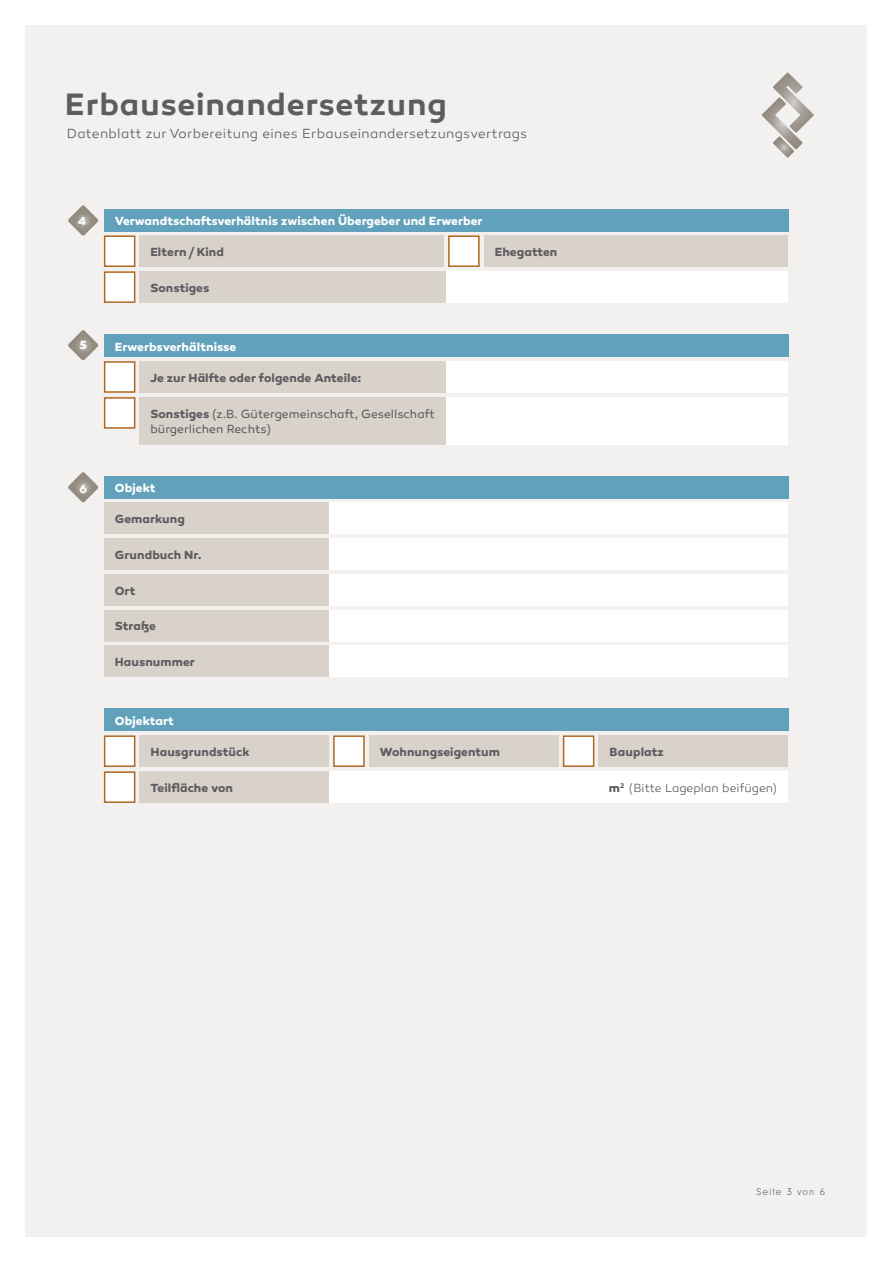
<style>
.page{position:relative;width:893px;height:1263px;background:#fff}
.page>*{position:absolute;margin:0;border:0;box-sizing:border-box;transform-origin:0 0}
.t1{font:600 31.5px "Canaro";letter-spacing:.025em;color:#5d5d61}
.t2{font:300 13.5px "Canaro";letter-spacing:.025em;color:#5d5d61}
.t3{font:700 12px "Canaro";letter-spacing:.005em;color:#5d5d61}
.t4{font:700 12px "Canaro";letter-spacing:.005em;color:#fff}
.t5{font:12px/15.8px "Canaro";letter-spacing:.005em;color:#5d5d61}
.t6{font:300 12px "Canaro";letter-spacing:.005em;color:#5d5d61}
.t7{font:300 10.5px "Neuzeit Gro";letter-spacing:.1em;color:#5d5d61}
.s1{font-weight:700}
</style>
<div class="page">
<div style="left:26px;top:26px;width:841px;height:1211px;background:#f3f1ef"></div>
<svg style="left:762px;top:73px;width:52px;height:85px"></svg>
<div style="left:104px;top:271px;width:31px;height:32px;background:#fff;border:2px solid #af6821"></div>
<div style="left:104px;top:235px;width:31px;height:32px;background:#fff;border:2px solid #af6821"></div>
<div style="left:104px;top:209px;width:684px;height:22px;background:#62a1bb"></div>
<div style="left:104px;top:334px;width:684px;height:23px;background:#62a1bb"></div>
<div style="left:104px;top:476px;width:684px;height:22px;background:#62a1bb"></div>
<div style="left:104px;top:709px;width:684px;height:22px;background:#62a1bb"></div>
<div style="left:139px;top:235px;width:305px;height:32px;background:#d8d2ca"></div>
<div style="left:139px;top:397px;width:307px;height:47px;background:#d8d2ca"></div>
<div style="left:484px;top:235px;width:304px;height:32px;background:#d8d2ca"></div>
<div style="left:446px;top:361px;width:342px;height:32px;background:#fff"></div>
<div style="left:446px;top:397px;width:342px;height:47px;background:#fff"></div>
<div style="left:446px;top:271px;width:342px;height:32px;background:#fff"></div>
<div style="left:140px;top:735px;width:189px;height:32px;background:#d8d2ca"></div>
<div style="left:329px;top:771px;width:459px;height:32px;background:#fff"></div>
<div style="left:140px;top:771px;width:189px;height:32px;background:#d8d2ca"></div>
<div style="left:369px;top:735px;width:189px;height:32px;background:#d8d2ca"></div>
<div style="left:599px;top:735px;width:189px;height:32px;background:#d8d2ca"></div>
<div style="left:139px;top:361px;width:307px;height:32px;background:#d8d2ca"></div>
<div style="left:139px;top:271px;width:307px;height:32px;background:#d8d2ca"></div>
<div style="left:104px;top:502px;width:225px;height:32px;background:#d8d2ca"></div>
<div style="left:104px;top:538px;width:225px;height:32px;background:#d8d2ca"></div>
<div style="left:104px;top:574px;width:225px;height:31px;background:#d8d2ca"></div>
<div style="left:104px;top:610px;width:225px;height:31px;background:#d8d2ca"></div>
<div style="left:104px;top:645px;width:225px;height:32px;background:#d8d2ca"></div>
<div style="left:329px;top:538px;width:459px;height:32px;background:#fff"></div>
<div style="left:329px;top:574px;width:459px;height:31px;background:#fff"></div>
<div style="left:329px;top:610px;width:459px;height:31px;background:#fff"></div>
<div style="left:329px;top:645px;width:459px;height:32px;background:#fff"></div>
<div style="left:329px;top:502px;width:459px;height:32px;background:#fff"></div>
<svg style="left:68px;top:205px;width:30px;height:31px"></svg>
<svg style="left:68px;top:330px;width:30px;height:30px"></svg>
<svg style="left:68px;top:472px;width:30px;height:30px"></svg>
<div style="left:448px;top:235px;width:32px;height:32px;background:#fff;border:2px solid #af6821"></div>
<div style="left:104px;top:735px;width:31px;height:32px;background:#fff;border:2px solid #af6821"></div>
<div style="left:333px;top:735px;width:32px;height:32px;background:#fff;border:2px solid #af6821"></div>
<div style="left:563px;top:735px;width:31px;height:32px;background:#fff;border:2px solid #af6821"></div>
<div style="left:104px;top:771px;width:31px;height:32px;background:#fff;border:2px solid #af6821"></div>
<div style="left:104px;top:397px;width:31px;height:32px;background:#fff;border:2px solid #af6821"></div>
<div style="left:104px;top:361px;width:31px;height:32px;background:#fff;border:2px solid #af6821"></div>
<h1 class="t1" style="left:65px;top:85px;width:383px">Erbauseinandersetzung</h1>
<p class="t2" style="left:67px;top:126px;width:462px">Datenblatt zur Vorbereitung eines Erbauseinandersetzungsvertrags</p>
<p class="t4" style="left:78px;top:213px;width:10px">4</p>
<p class="t4" style="left:115px;top:213px;width:369px">Verwandtschaftsverhältnis zwischen Übergeber und Erwerber</p>
<p class="t3" style="left:150px;top:244px;width:75px">Eltern / Kind</p>
<p class="t3" style="left:495px;top:244px;width:64px">Ehegatten</p>
<p class="t3" style="left:150px;top:280px;width:60px">Sonstiges</p>
<p class="t4" style="left:79px;top:338px;width:9px">5</p>
<p class="t4" style="left:115px;top:339px;width:123px">Erwerbsverhältnisse</p>
<p class="t3" style="left:150px;top:370px;width:213px">Je zur Hälfte oder folgende Anteile:</p>
<p class="t5" style="left:150px;top:406px;width:286px"><span class="s1">Sonstiges</span> (z.B. Gütergemeinschaft, Gesellschaft bürgerlichen Rechts)</p>
<p class="t4" style="left:79px;top:481px;width:9px">6</p>
<p class="t4" style="left:115px;top:480px;width:42px">Objekt</p>
<p class="t3" style="left:115px;top:511px;width:72px">Gemarkung</p>
<p class="t3" style="left:115px;top:547px;width:88px">Grundbuch Nr.</p>
<p class="t3" style="left:115px;top:583px;width:22px">Ort</p>
<p class="t3" style="left:115px;top:619px;width:43px">Straße</p>
<p class="t3" style="left:115px;top:654px;width:82px">Hausnummer</p>
<p class="t4" style="left:115px;top:713px;width:61px">Objektart</p>
<p class="t3" style="left:151px;top:744px;width:101px">Hausgrundstück</p>
<p class="t3" style="left:380px;top:744px;width:122px">Wohnungseigentum</p>
<p class="t3" style="left:610px;top:744px;width:56px">Bauplatz</p>
<p class="t3" style="left:151px;top:780px;width:84px">Teilfläche von</p>
<p class="t6" style="left:609px;top:781px;width:169px"><span class="s1">m</span><sup>2</sup> (Bitte Lageplan beifügen)</p>
<p class="t7" style="left:756px;top:1186px;width:70px">Seite 3 von 6</p>
</div>
